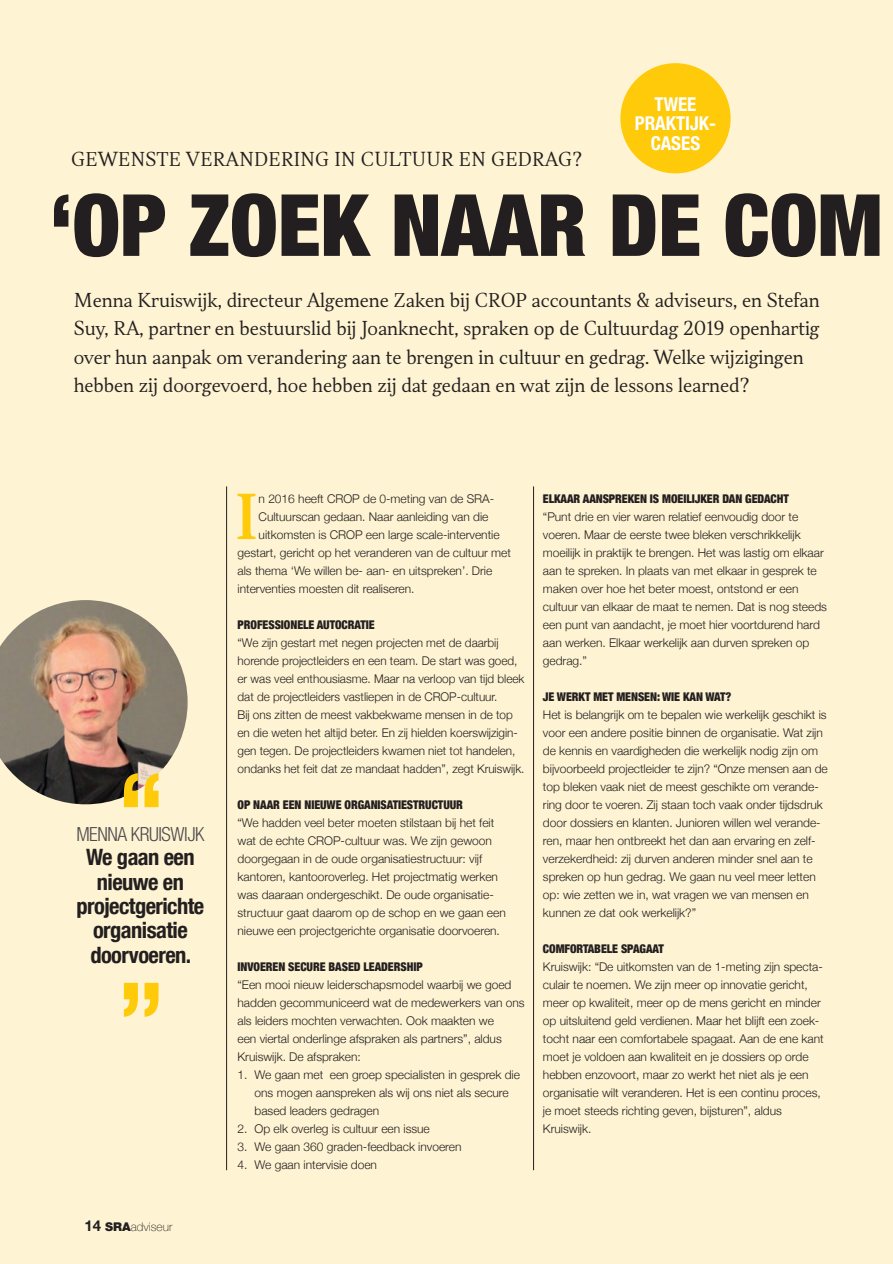
<style>
.page{position:relative;width:893px;height:1264px;background:#fff}
.page>*{position:absolute;margin:0;border:0;box-sizing:border-box;transform-origin:0 0}
.t1{font:900 condensed 85.95px "Helvetica Neue LT Com";color:#231f20}
.t2{font:500 58.8px "TT Jenevers";color:#feca0a}
.t3{font:700 condensed 22.5px/24.3px "Helvetica Neue LT Com";letter-spacing:-.025em;color:#231f20;text-align:center}
.t4{font:300 condensed 19.5px "Helvetica Neue LT Com";letter-spacing:-.025em;color:#4d4b4d}
.t5{font:700 condensed 19.05px/19.2px "Helvetica Neue LT Com";color:#fff;text-align:center}
.t6{font:300 18px/28.5px "TT Jenevers";color:#231f20}
.t7{font:300 12px/18px "Helvetica Neue";color:#231f20}
.t8{font:900 condensed 12px "Helvetica Neue";letter-spacing:-.005em;color:#231f20}
.t9{font:100 12px "Helvetica Neue";color:#231f20}
.s1{font-weight:700;font-size:15px}
.s2{font-family:"Helvetica Neue LT Com";font-weight:900}
</style>
<div class="page">
<div style="left:0;top:0;width:893px;height:1263px;background:#fef3d2"></div>
<img style="left:0;top:600px;width:188px;height:204px">
<svg style="left:124px;top:773px;width:34px;height:34px"></svg>
<svg style="left:124px;top:982px;width:34px;height:34px"></svg>
<div style="left:620px;top:63px;width:110px;height:110px;background:#feca0a;border-radius:50%"></div>
<hr style="left:226px;top:486px;width:1px;height:683px;background:#231f20">
<hr style="left:533px;top:486px;width:1px;height:683px;background:#231f20">
<h3 class="t6" style="left:71px;top:145px;width:512px">GEWENSTE VERANDERING IN CULTUUR EN GEDRAG?</h3>
<h3 class="t5" style="left:635px;top:95px;width:83px">TWEE<br>PRAKTIJK-<br>CASES</h3>
<h1 class="t1" style="left:50px;top:174px;width:834px">‘OP ZOEK NAAR DE COM</h1>
<p class="t6" style="left:74px;top:285px;width:747px">Menna Kruiswijk, directeur Algemene Zaken bij CROP accountants &amp; adviseurs, en Stefan Suy, RA, partner en bestuurslid bij Joanknecht, spraken op de Cultuurdag 2019 openhartig over hun aanpak om verandering aan te brengen in cultuur en gedrag. Welke wijzigingen hebben zij doorgevoerd, hoe hebben zij dat gedaan en wat zijn de lessons learned?</p>
<h3 class="t4" style="left:76px;top:822px;width:129px">MENNA KRUISWIJK</h3>
<h3 class="t3" style="left:76px;top:845px;width:129px">We gaan een nieuwe en projectgerichte organisatie doorvoeren.</h3>
<p class="t9" style="left:84px;top:1217px;width:89px"><span class="s1">14</span> <span class="s2">SRA</span>adviseur</p>
<h2 class="t2" style="left:235px;top:478px;width:24px">I</h2>
<p class="t7" style="left:258px;top:488px;width:237px">n 2016 heeft CROP de 0-meting van de SRA-</p>
<p class="t7" style="left:258px;top:506px;width:231px">Cultuurscan gedaan. Naar aanleiding van die</p>
<p class="t7" style="left:258px;top:524px;width:242px">uitkomsten is CROP een large scale-interventie</p>
<p class="t7" style="left:237px;top:542px;width:275px">gestart, gericht op het veranderen van de cultuur met</p>
<p class="t7" style="left:237px;top:560px;width:256px">als thema ‘We willen be- aan- en uitspreken’. Drie</p>
<p class="t7" style="left:237px;top:578px;width:178px">interventies moesten dit realiseren.</p>
<p class="t8" style="left:237px;top:614px;width:139px">PROFESSIONELE AUTOCRATIE</p>
<p class="t7" style="left:237px;top:632px;width:288px">“We zijn gestart met negen projecten met de daarbij horende projectleiders en een team. De start was goed, er was veel enthousiasme. Maar na verloop van tijd bleek dat de projectleiders vastliepen in de CROP-cultuur.<br>Bij ons zitten de meest vakbekwame mensen in de top en die weten het altijd beter. En zij hielden koerswijzigin&shy;gen tegen. De projectleiders kwamen niet tot handelen, ondanks het feit dat ze mandaat hadden”, zegt Kruiswijk.</p>
<p class="t8" style="left:237px;top:794px;width:227px">OP NAAR EEN NIEUWE ORGANISATIESTRUCTUUR</p>
<p class="t7" style="left:237px;top:812px;width:270px">“We hadden veel beter moeten stilstaan bij het feit wat de echte CROP-cultuur was. We zijn gewoon doorgegaan in de oude organisatiestructuur: vijf kantoren, kantooroverleg. Het projectmatig werken was daaraan ondergeschikt. De oude organisatie&shy;structuur gaat daarom op de schop en we gaan een nieuwe een projectgerichte organisatie doorvoeren.</p>
<p class="t8" style="left:237px;top:956px;width:187px">INVOEREN SECURE BASED LEADERSHIP</p>
<p class="t7" style="left:237px;top:974px;width:288px">“Een mooi nieuw leiderschapsmodel waarbij we goed hadden gecommuniceerd wat de medewerkers van ons als leiders mochten verwachten. Ook maakten we<br>een viertal onderlinge afspraken als partners”, aldus Kruiswijk. De afspraken:</p>
<p class="t7" style="left:254px;top:1064px;width:267px;text-indent:-17px">1. We gaan met een groep specialisten in gesprek die ons mogen aanspreken als wij ons niet als secure based leaders gedragen</p>
<p class="t7" style="left:237px;top:1118px;width:194px">2. Op elk overleg is cultuur een issue</p>
<p class="t7" style="left:237px;top:1136px;width:225px">3. We gaan 360 graden-feedback invoeren</p>
<p class="t7" style="left:237px;top:1154px;width:141px">4. We gaan intervisie doen</p>
<p class="t8" style="left:543px;top:488px;width:247px">ELKAAR AANSPREKEN IS MOEILIJKER DAN GEDACHT</p>
<p class="t7" style="left:543px;top:506px;width:285px">“Punt drie en vier waren relatief eenvoudig door te voeren. Maar de eerste twee bleken verschrikkelijk moeilijk in praktijk te brengen. Het was lastig om elkaar aan te spreken. In plaats van met elkaar in gesprek te maken over hoe het beter moest, ontstond er een cultuur van elkaar de maat te nemen. Dat is nog steeds een punt van aandacht, je moet hier voortdurend hard aan werken. Elkaar werkelijk aan durven spreken op gedrag.”</p>
<p class="t8" style="left:543px;top:686px;width:190px">JE WERKT MET MENSEN: WIE KAN WAT?</p>
<p class="t7" style="left:543px;top:704px;width:286px">Het is belangrijk om te bepalen wie werkelijk geschikt is voor een andere positie binnen de organisatie. Wat zijn de kennis en vaardigheden die werkelijk nodig zijn om bijvoorbeeld projectleider te zijn? “Onze mensen aan de top bleken vaak niet de meest geschikte om verande&shy;ring door te voeren. Zij staan toch vaak onder tijdsdruk door dossiers en klanten. Junioren willen wel verande&shy;ren, maar hen ontbreekt het dan aan ervaring en zelf&shy;verzekerdheid: zij durven anderen minder snel aan te spreken op hun gedrag. We gaan nu veel meer letten op: wie zetten we in, wat vragen we van mensen en kunnen ze dat ook werkelijk?”</p>
<p class="t8" style="left:543px;top:938px;width:122px">COMFORTABELE SPAGAAT</p>
<p class="t7" style="left:543px;top:956px;width:282px">Kruiswijk: “De uitkomsten van de 1-meting zijn specta&shy;culair te noemen. We zijn meer op innovatie gericht, meer op kwaliteit, meer op de mens gericht en minder op uitsluitend geld verdienen. Maar het blijft een zoek&shy;tocht naar een comfortabele spagaat. Aan de ene kant moet je voldoen aan kwaliteit en je dossiers op orde hebben enzovoort, maar zo werkt het niet als je een organisatie wilt veranderen. Het is een continu proces, je moet steeds richting geven, bijsturen”, aldus Kruiswijk.</p>
</div>
